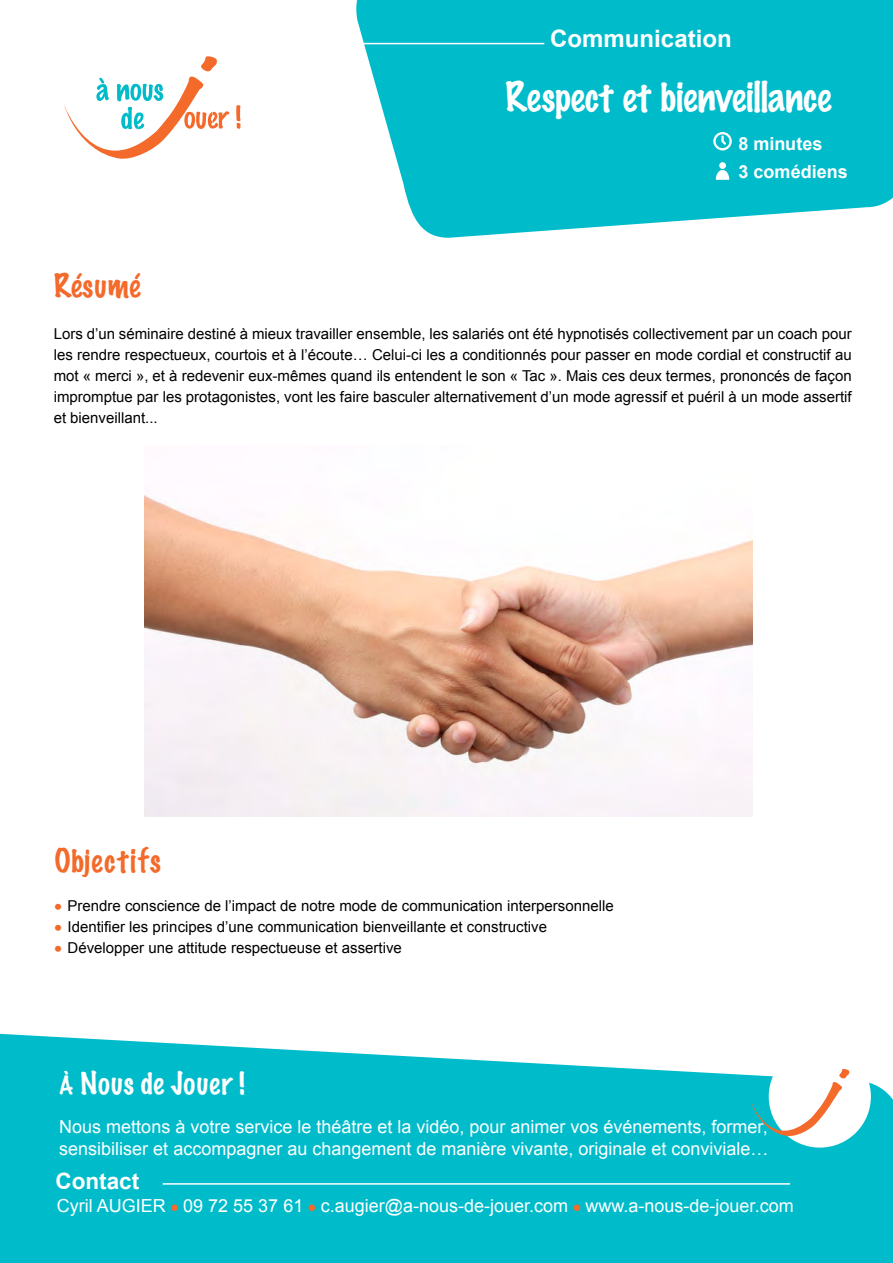
<style>
.page{position:relative;width:893px;height:1263px;background:#fff}
.page>*{position:absolute;margin:0;border:0;box-sizing:border-box;transform-origin:0 0}
.t1{font:100 37.5px "Marker Felt";color:#fff}
.t2{font:100 30px "Marker Felt";letter-spacing:.045em;color:#f36a2b}
.t3{font:100 30px "Marker Felt";letter-spacing:.025em;color:#f36a2b}
.t4{font:100 28.5px "Marker Felt";letter-spacing:.025em;color:#fff}
.t5{font:700 24px "Arial";color:#fff}
.t6{font:700 22.5px "Arial";color:#fff}
.t7{font:18px/21.6px "Arial";color:#fff}
.t8{font:700 18px/27.2px "Arial";color:#fff}
.t9{font:15px/21px "Arial";color:#000;text-align:justify}
.s1{font-weight:700;font-size:21px;color:#f36a2b}
.s2{font-size:15px;color:#f36a2b}
</style>
<div class="page">
<svg style="left:356px;top:0;width:537px;height:238px;background:#1dc3d0"></svg>
<svg style="left:64px;top:56px;width:177px;height:103px"></svg>
<svg style="left:0;top:1033px;width:893px;height:230px;background:#1bc3d0"></svg>
<hr style="left:163px;top:1183px;width:627px;height:1px;background:#fff">
<div style="left:769px;top:1045px;width:102px;height:102px;background:#fff;border-radius:50%"></div>
<svg style="left:750px;top:1069px;width:99px;height:86px"></svg>
<hr style="left:344px;top:43px;width:200px;height:1px;background:#fff">
<svg style="left:716px;top:162px;width:13px;height:18px"></svg>
<svg style="left:713px;top:132px;width:19px;height:18px"></svg>
<img style="left:144px;top:495px;width:609px;height:321px">
<h3 class="t5" style="left:550px;top:22px;width:183px">Communication</h3>
<h1 class="t1" style="left:505px;top:67px;width:328px">Respect et bienveillance</h1>
<p class="t8" style="left:738px;top:131px;width:111px">8 minutes<br>3 comédiens</p>
<h2 class="t3" style="left:54px;top:261px;width:88px">Résumé</h2>
<p class="t9" style="left:54px;top:323px;width:799px">Lors d’un séminaire destiné à mieux travailler ensemble, les salariés ont été hypnotisés collectivement par un coach pour les rendre respectueux, courtois et à l’écoute… Celui-ci les a conditionnés pour passer en mode cordial et constructif au mot « merci », et à redevenir eux-mêmes quand ils entendent le son « Tac ». Mais ces deux termes, prononcés de façon impromptue par les protagonistes, vont les faire basculer alternativement d’un mode agressif et puéril à un mode assertif et bienveillant...</p>
<h2 class="t2" style="left:54px;top:837px;width:108px">Objectifs</h2>
<p class="t9" style="left:54px;top:896px;width:561px"><span class="s1">•</span> Prendre conscience de l’impact de notre mode de communication interpersonnelle</p>
<p class="t9" style="left:54px;top:917px;width:494px"><span class="s1">•</span> Identifier les principes d’une communication bienveillante et constructive</p>
<p class="t9" style="left:54px;top:938px;width:349px"><span class="s1">•</span> Développer une attitude respectueuse et assertive</p>
<h3 class="t4" style="left:59px;top:1060px;width:187px">À Nous de Jouer !</h3>
<p class="t7" style="left:59px;top:1116px;width:711px">Nous mettons à votre service le théâtre et la vidéo, pour animer vos événements, former, sensibiliser et accompagner au changement de manière vivante, originale et conviviale…</p>
<h3 class="t6" style="left:55px;top:1166px;width:85px">Contact</h3>
<p class="t7" style="left:57px;top:1195px;width:738px">Cyril AUGIER <span class="s2">●</span> 09 72 55 37 61 <span class="s2">●</span> c.augier@a-nous-de-jouer.com <span class="s2">●</span> www.a-nous-de-jouer.com</p>
</div>
